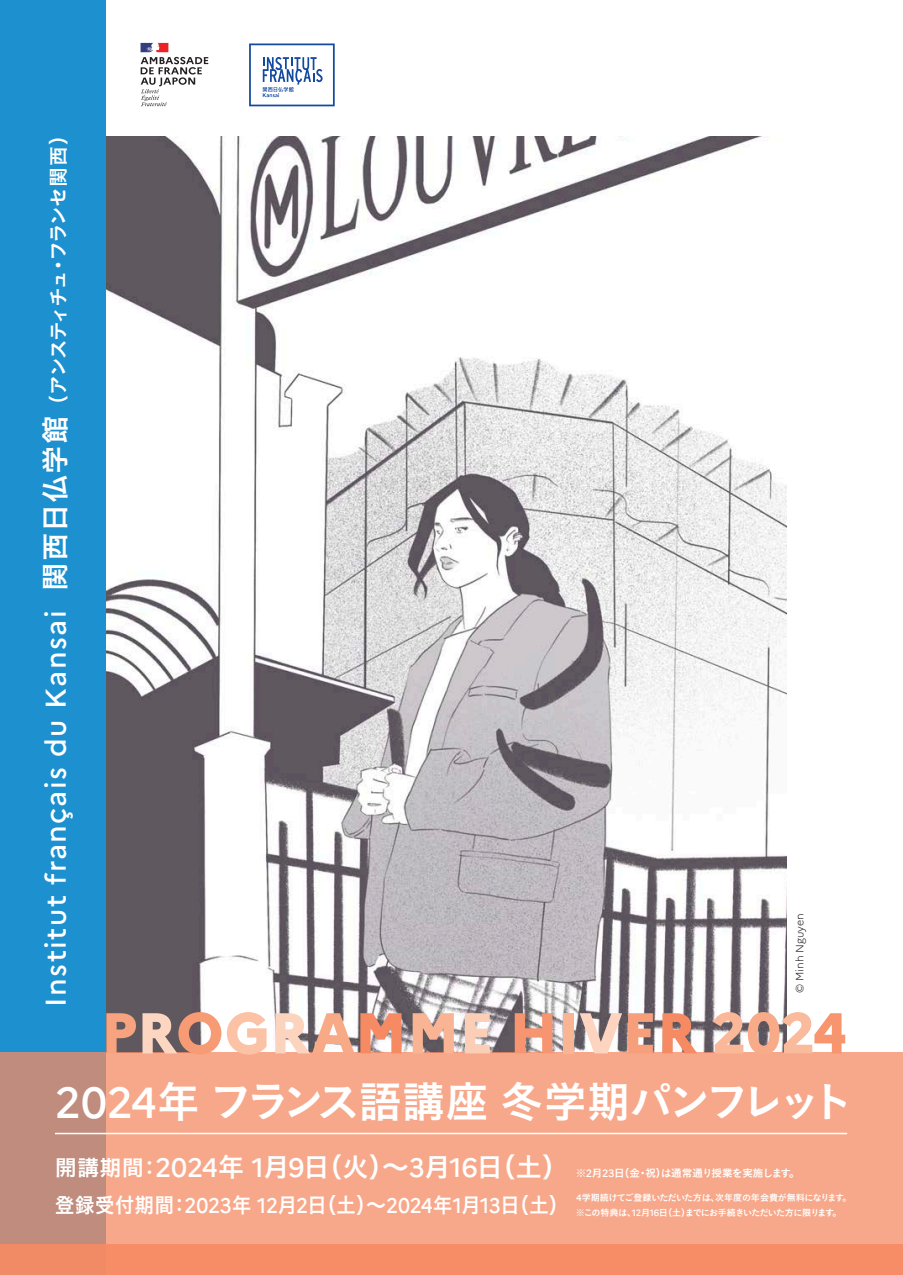
<style>
.page{position:relative;width:903px;height:1275px;background:#fff}
.page>*{position:absolute;margin:0;border:0;box-sizing:border-box;transform-origin:0 0}
.t1{font:800 57.4px "Marianne";color:#f68b63}
.t2{font:43.4px "Koburina Go Std W6";letter-spacing:-.09em;color:#fff}
.t3{font:500 28.53px "Marianne";letter-spacing:.05em;color:#fff}
.t4{font:26.78px "Koburina Go Std W6";color:#fff}
.t5{font:21.18px "Koburina Go Std W6";color:#fff;scale:.94 1}
.t6{font:10.67px "Koburina Go Std W6";letter-spacing:-.045em;color:#fff}
.t7{font:300 10.67px "Marianne";color:#231f20}
.t8{font:9.1px "Koburina Go Std W6";letter-spacing:-.09em;color:#fff}
.t9{font:9.1px "Koburina Go Std W6";letter-spacing:-.04em;color:#fff}
.s1{font-family:"Koburina Go Std W6";font-weight:400}
.s2{font-family:"Koburina Go Std W6";font-weight:400;font-size:19.78px}
.s3{color:#f7a37f}
.s4{color:#fdd6c2}
.s5{color:#f79b75}
.s6{color:#fbc2a6}
.s7{color:#fcd3bd}
.s8{color:#f8aa87}
.s9{color:#f9b494}
.s10{color:#fcceb6}
.s11{color:#f6956f}
.s12{color:#fcd4bf}
.s13{color:#f79f7b}
.s14{color:#fab899}
.s15{color:#f8ab89}
.s16{color:#fabb9c}
.s17{color:#f6956e}
.s18{font-family:"Marianne";font-weight:500}
.s19{font-size:22.22px}
</style>
<div class="page">
<img style="left:106px;top:136px;width:681px;height:917px">
<div style="left:0;top:0;width:106px;height:1275px;background:#1d90d0"></div>
<svg style="left:141px;top:43px;width:67px;height:63px"></svg>
<svg style="left:249px;top:44px;width:86px;height:62px"></svg>
<svg style="left:0;top:1053px;width:903px;height:191px;background:#f0a488"></svg>
<hr style="left:55px;top:1133px;width:792px;height:1px;background:#fff">
<div style="left:0;top:1244px;width:903px;height:31px;background:#f68b63"></div>
<p class="t3" style="left:38px;top:1007px;width:883px;rotate:-90deg">Institut français du Kansai <span class="s1">関西日仏学館</span><span class="s2">（アンスティチュ・フランセ関西）</span></p>
<p class="t7" style="left:793px;top:993px;width:81px;rotate:-90deg">© Minh Nguyen</p>
<p class="t1" style="left:101px;top:998px;width:747px"><span class="s3">P</span><span class="s4">R</span><span class="s5">O</span><span class="s6">G</span><span class="s7">R</span><span class="s8">A</span>M<span class="s9">M</span><span class="s10">E</span> <span class="s11">H</span><span class="s9">I</span><span class="s12">V</span><span class="s13">E</span>R <span class="s14">2</span><span class="s15">0</span><span class="s16">2</span><span class="s17">4</span></p>
<p class="t2" style="left:55px;top:1068px;width:800px"><span class="s18">2024</span>年フランス語講座冬学期パンフレット</p>
<p class="t4" style="left:55px;top:1147px;width:515px"><span class="s19">開講期間：</span><span class="s18">2024</span>年 <span class="s18">1</span>月<span class="s18">9</span>日（火）～<span class="s18">3</span>月<span class="s18">16</span>日（土）</p>
<p class="t5" style="left:55px;top:1189px;width:548px">登録受付期間：<span class="s18">2023</span>年 <span class="s18">12</span>月<span class="s18">2</span>日（土）～<span class="s18">2024</span>年<span class="s18">1</span>月<span class="s18">13</span>日（土）</p>
<p class="t9" style="left:576px;top:1191px;width:277px"><span class="s18">4</span>学期続けてご登録いただいた方は、次年度の年会費が無料になります。</p>
<p class="t6" style="left:576px;top:1165px;width:226px">※<span class="s18">2</span>月<span class="s18">23</span>日（金・祝）は通常通り授業を実施します。</p>
<p class="t8" style="left:576px;top:1206px;width:267px">※この特典は、<span class="s18">12</span>月<span class="s18">16</span>日（土）までにお手続きいただいた方に限ります。</p>
</div>
